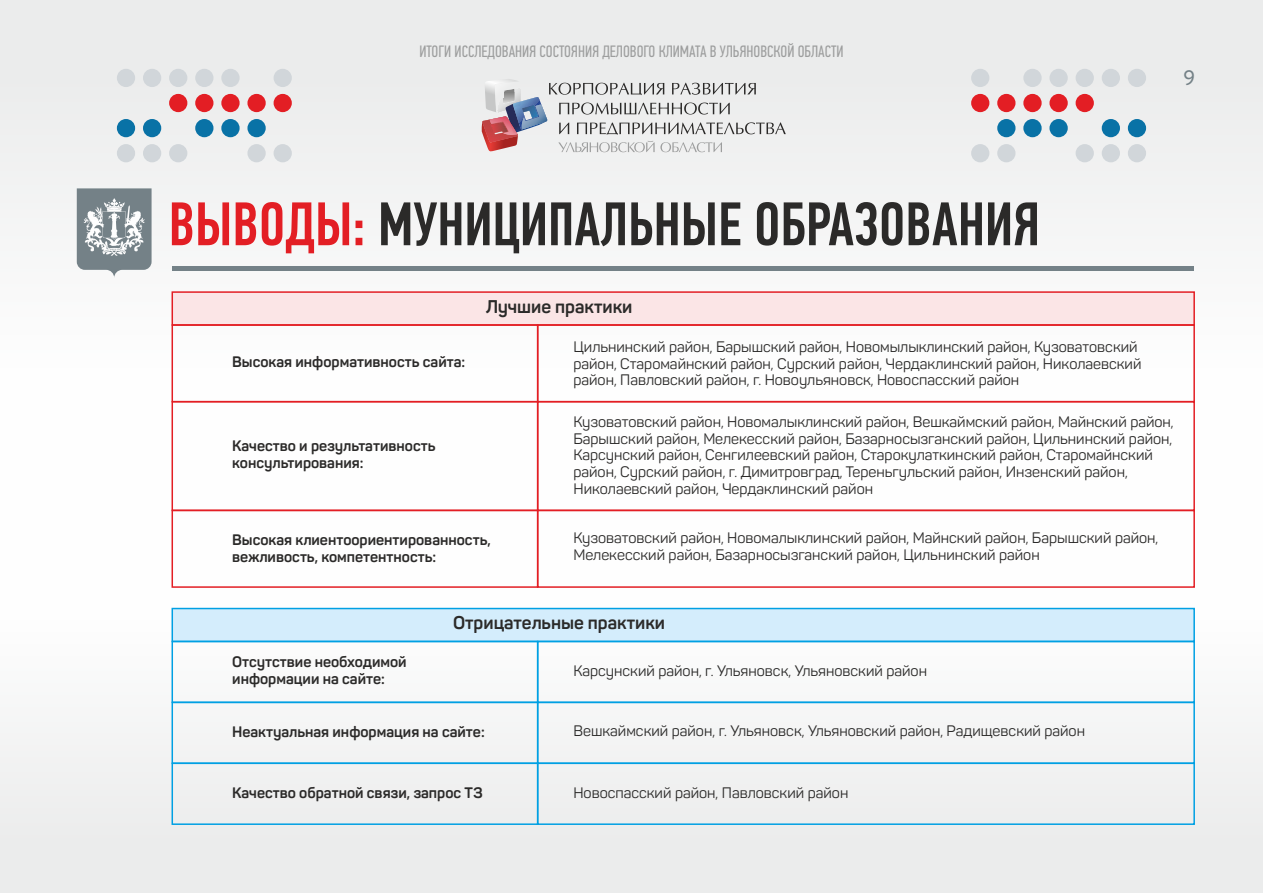
<style>
.page{position:relative;width:1263px;height:893px;background:#f6f6f6}
.page>*{position:absolute;margin:0;border:0;box-sizing:border-box;transform-origin:0 0}
.t1{font:500 61.5px "PF Din Text Comp Pro";color:#2b2a29}
.t2{font:21px "Circe";color:#748187}
.t3{font:700 18.15px "Panton";color:#2b2a29}
.t4{font:16.5px "PF Din Text Comp Pro";color:#9d9e9e}
.t5{font:15px/16.8px "Panton";color:#2b2a29}
.t6{font:700 15px/17px "Panton";color:#2b2a29}
.s1{color:#e31e24}
</style>
<div class="page">
<svg style="left:481px;top:79px;width:305px;height:73px"></svg>
<div style="left:274px;top:69px;width:18px;height:18px;background:#d1d6da;border-radius:50%"></div>
<div style="left:274px;top:94px;width:18px;height:18px;background:#e31e24;border-radius:50%"></div>
<div style="left:247px;top:94px;width:19px;height:18px;background:#e31e24;border-radius:50%"></div>
<div style="left:247px;top:119px;width:19px;height:18px;background:#0972a6;border-radius:50%"></div>
<div style="left:221px;top:119px;width:19px;height:18px;background:#0972a6;border-radius:50%"></div>
<div style="left:274px;top:144px;width:18px;height:18px;background:#d1d6da;border-radius:50%"></div>
<div style="left:247px;top:144px;width:19px;height:18px;background:#d1d6da;border-radius:50%"></div>
<div style="left:169px;top:144px;width:18px;height:18px;background:#d1d6da;border-radius:50%"></div>
<div style="left:143px;top:144px;width:18px;height:18px;background:#d1d6da;border-radius:50%"></div>
<div style="left:117px;top:144px;width:18px;height:18px;background:#d1d6da;border-radius:50%"></div>
<div style="left:195px;top:119px;width:18px;height:18px;background:#0972a6;border-radius:50%"></div>
<div style="left:143px;top:119px;width:18px;height:18px;background:#0972a6;border-radius:50%"></div>
<div style="left:117px;top:119px;width:18px;height:18px;background:#0972a6;border-radius:50%"></div>
<div style="left:221px;top:94px;width:19px;height:18px;background:#e31e24;border-radius:50%"></div>
<div style="left:195px;top:94px;width:18px;height:18px;background:#e31e24;border-radius:50%"></div>
<div style="left:169px;top:94px;width:18px;height:18px;background:#e31e24;border-radius:50%"></div>
<div style="left:221px;top:69px;width:19px;height:18px;background:#d1d6da;border-radius:50%"></div>
<div style="left:195px;top:69px;width:18px;height:18px;background:#d1d6da;border-radius:50%"></div>
<div style="left:169px;top:69px;width:18px;height:18px;background:#d1d6da;border-radius:50%"></div>
<div style="left:143px;top:69px;width:18px;height:18px;background:#d1d6da;border-radius:50%"></div>
<div style="left:117px;top:69px;width:18px;height:18px;background:#d1d6da;border-radius:50%"></div>
<div style="left:971px;top:69px;width:18px;height:18px;background:#d1d6da;border-radius:50%"></div>
<div style="left:971px;top:94px;width:18px;height:18px;background:#e31e24;border-radius:50%"></div>
<div style="left:997px;top:94px;width:18px;height:18px;background:#e31e24;border-radius:50%"></div>
<div style="left:997px;top:119px;width:18px;height:18px;background:#0972a6;border-radius:50%"></div>
<div style="left:1023px;top:119px;width:19px;height:18px;background:#0972a6;border-radius:50%"></div>
<div style="left:971px;top:144px;width:18px;height:18px;background:#d1d6da;border-radius:50%"></div>
<div style="left:997px;top:144px;width:18px;height:18px;background:#d1d6da;border-radius:50%"></div>
<div style="left:1075px;top:144px;width:19px;height:18px;background:#d1d6da;border-radius:50%"></div>
<div style="left:1102px;top:144px;width:18px;height:18px;background:#d1d6da;border-radius:50%"></div>
<div style="left:1128px;top:144px;width:18px;height:18px;background:#d1d6da;border-radius:50%"></div>
<div style="left:1049px;top:119px;width:19px;height:18px;background:#0972a6;border-radius:50%"></div>
<div style="left:1102px;top:119px;width:18px;height:18px;background:#0972a6;border-radius:50%"></div>
<div style="left:1128px;top:119px;width:18px;height:18px;background:#0972a6;border-radius:50%"></div>
<div style="left:1023px;top:94px;width:19px;height:18px;background:#e31e24;border-radius:50%"></div>
<div style="left:1049px;top:94px;width:19px;height:18px;background:#e31e24;border-radius:50%"></div>
<div style="left:1075px;top:94px;width:19px;height:18px;background:#e31e24;border-radius:50%"></div>
<div style="left:1023px;top:69px;width:19px;height:18px;background:#d1d6da;border-radius:50%"></div>
<div style="left:1049px;top:69px;width:19px;height:18px;background:#d1d6da;border-radius:50%"></div>
<div style="left:1075px;top:69px;width:19px;height:18px;background:#d1d6da;border-radius:50%"></div>
<div style="left:1102px;top:69px;width:18px;height:18px;background:#d1d6da;border-radius:50%"></div>
<div style="left:1128px;top:69px;width:18px;height:18px;background:#d1d6da;border-radius:50%"></div>
<div style="left:172px;top:266px;width:1022px;height:5px;background:#748187"></div>
<svg style="left:77px;top:188px;width:75px;height:89px"></svg>
<div style="left:172px;top:291px;width:1023px;height:35px;background:#fbe5e6;border:2px solid #e31e24"></div>
<div style="left:172px;top:324px;width:366px;height:78px;border:2px solid #e31e24"></div>
<div style="left:537px;top:324px;width:658px;height:78px;border:2px solid #e31e24"></div>
<div style="left:172px;top:401px;width:366px;height:110px;border:2px solid #e31e24"></div>
<div style="left:537px;top:401px;width:658px;height:110px;border:2px solid #e31e24"></div>
<div style="left:172px;top:510px;width:366px;height:78px;border:2px solid #e31e24"></div>
<div style="left:537px;top:510px;width:658px;height:78px;border:2px solid #e31e24"></div>
<div style="left:172px;top:608px;width:1023px;height:34px;background:#d4edfc;border:2px solid #00a0e3"></div>
<div style="left:172px;top:641px;width:366px;height:62px;border:2px solid #00a0e3"></div>
<div style="left:537px;top:641px;width:658px;height:62px;border:2px solid #00a0e3"></div>
<div style="left:172px;top:702px;width:366px;height:62px;border:2px solid #00a0e3"></div>
<div style="left:537px;top:702px;width:658px;height:62px;border:2px solid #00a0e3"></div>
<div style="left:172px;top:762px;width:366px;height:63px;border:2px solid #00a0e3"></div>
<div style="left:537px;top:762px;width:658px;height:63px;border:2px solid #00a0e3"></div>
<p class="t4" style="left:419px;top:45px;width:426px">ИТОГИ ИССЛЕДОВАНИЯ СОСТОЯНИЯ ДЕЛОВОГО КЛИМАТА В УЛЬЯНОВСКОЙ ОБЛАСТИ</p>
<h2 class="t2" style="left:1183px;top:69px;width:13px">9</h2>
<h1 class="t1" style="left:169px;top:199px;width:873px"><span class="s1">ВЫВОДЫ:</span> МУНИЦИПАЛЬНЫЕ ОБРАЗОВАНИЯ</h1>
<p class="t6" style="left:232px;top:355px;width:235px">Высокая информативность сайта:</p>
<p class="t6" style="left:232px;top:439px;width:205px">Качество и результативность консультирования:</p>
<p class="t3" style="left:486px;top:299px;width:148px">Лучшие практики</p>
<p class="t5" style="left:573px;top:340px;width:569px">Цильнинский район, Барышский район, Новомылыклинский район, Кузоватовский район, Старомайнский район, Сурский район, Чердаклинский район, Николаевский район, Павловский район, г. Новоульяновск, Новоспасский район</p>
<p class="t5" style="left:573px;top:415px;width:602px">Кузоватовский район, Новомалыклинский район, Вешкаймский район, Майнский район, Барышский район, Мелекесский район, Базарносызганский район, Цильнинский район, Карсунский район, Сенгилеевский район, Старокулаткинский район, Старомайнский район, Сурский район, г. Димитровград, Тереньгульский район, Инзенский район, Николаевский район, Чердаклинский район</p>
<p class="t6" style="left:232px;top:532px;width:260px">Высокая клиентоориентированность, вежливость, компетентность:</p>
<p class="t5" style="left:573px;top:531px;width:586px">Кузоватовский район, Новомалыклинский район, Майнский район, Барышский район,<br>Мелекесский район, Базарносызганский район, Цильнинский район</p>
<p class="t3" style="left:453px;top:615px;width:214px">Отрицательные практики</p>
<p class="t6" style="left:232px;top:655px;width:176px">Отсутствие необходимой информации на сайте:</p>
<p class="t5" style="left:573px;top:663px;width:355px">Карсунский район, г. Ульяновск, Ульяновский район</p>
<p class="t6" style="left:232px;top:724px;width:254px">Неактуальная информация на сайте:</p>
<p class="t5" style="left:573px;top:724px;width:513px">Вешкаймский район, г. Ульяновск, Ульяновский район, Радищевский район</p>
<p class="t6" style="left:232px;top:785px;width:252px">Качество обратной связи, запрос ТЗ</p>
<p class="t5" style="left:573px;top:785px;width:276px">Новоспасский район, Павловский район</p>
</div>
